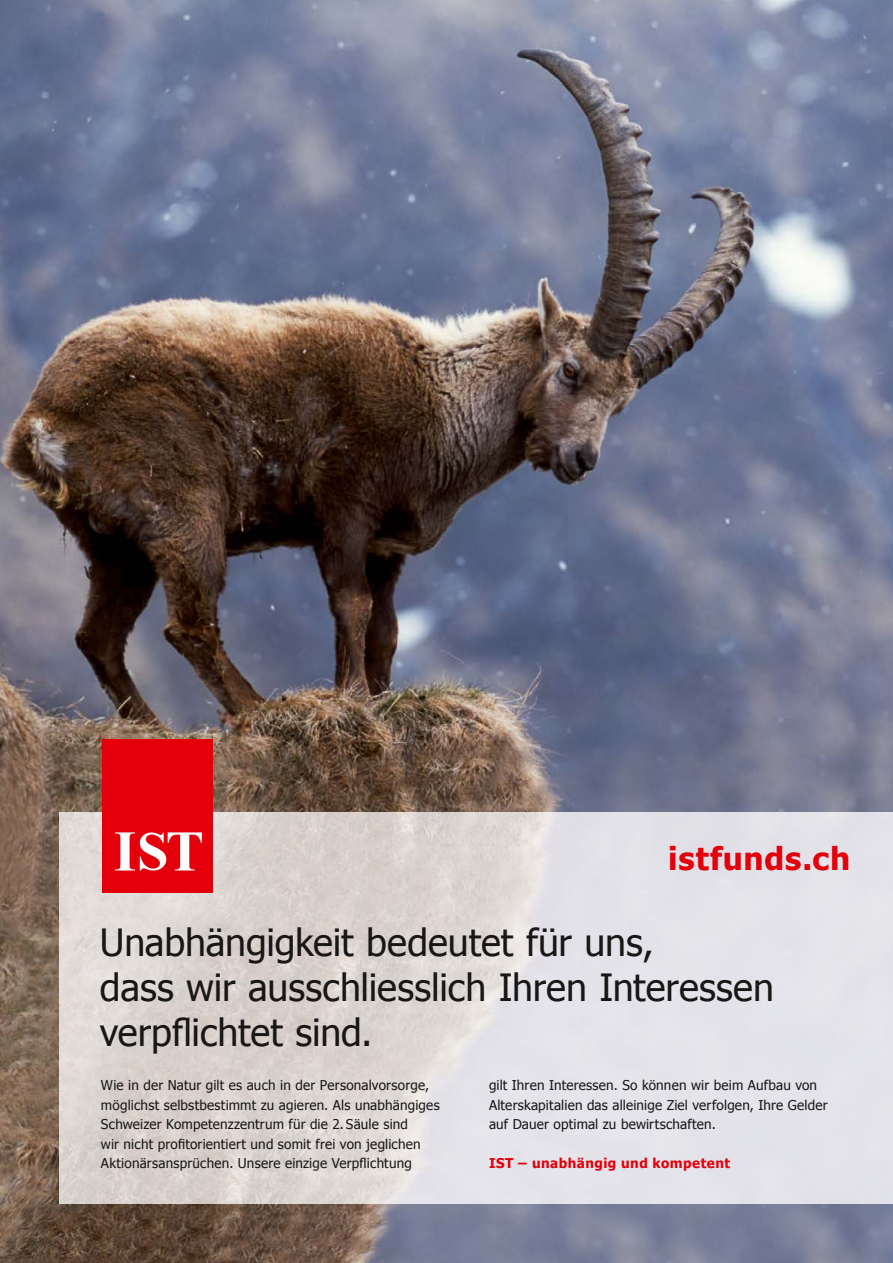
<style>
.page{position:relative;width:893px;height:1263px;background:#fff}
.page>*{position:absolute;margin:0;border:0;box-sizing:border-box;transform-origin:0 0}
.t1{font:37.5px/45px "Tahoma";color:#181716}
.t2{font:700 31.5px "Tahoma";letter-spacing:.025em;color:#e3000b}
.t3{font:13.5px/19.5px "Tahoma";letter-spacing:.015em;color:#181716}
.t4{font:700 13.5px "Tahoma";letter-spacing:.035em;color:#e3000b}
</style>
<div class="page">
<img style="left:0;top:0;width:893px;height:1263px">
<img style="left:60px;top:812px;width:833px;height:391px">
<div style="left:102px;top:740px;width:111px;height:153px;background:#e3000b"></div>
<svg style="left:115px;top:832px;width:87px;height:38px"></svg>
<h2 class="t2" style="left:668px;top:837px;width:184px">istfunds.ch</h2>
<h1 class="t1" style="left:100px;top:918px;width:676px">Unabhängigkeit bedeutet für uns,<br>dass wir ausschliesslich Ihren Interessen verpflichtet sind.</h1>
<p class="t3" style="left:101px;top:1075px;width:340px">Wie in der Natur gilt es auch in der Personalvorsorge, möglichst selbstbestimmt zu agieren. Als unabhängiges Schweizer Kompetenzzentrum für die 2. Säule sind<br>wir nicht profitorientiert und somit frei von jeglichen Aktionärs ansprüchen. Unsere einzige Verpflichtung</p>
<p class="t3" style="left:489px;top:1075px;width:340px">gilt Ihren Interessen. So können wir beim Aufbau von<br>Alters kapitalien das alleinige Ziel verfolgen, Ihre Gelder auf Dauer optimal zu bewirtschaften.</p>
<p class="t4" style="left:489px;top:1154px;width:243px">IST – unabhängig und kompetent</p>
</div>
